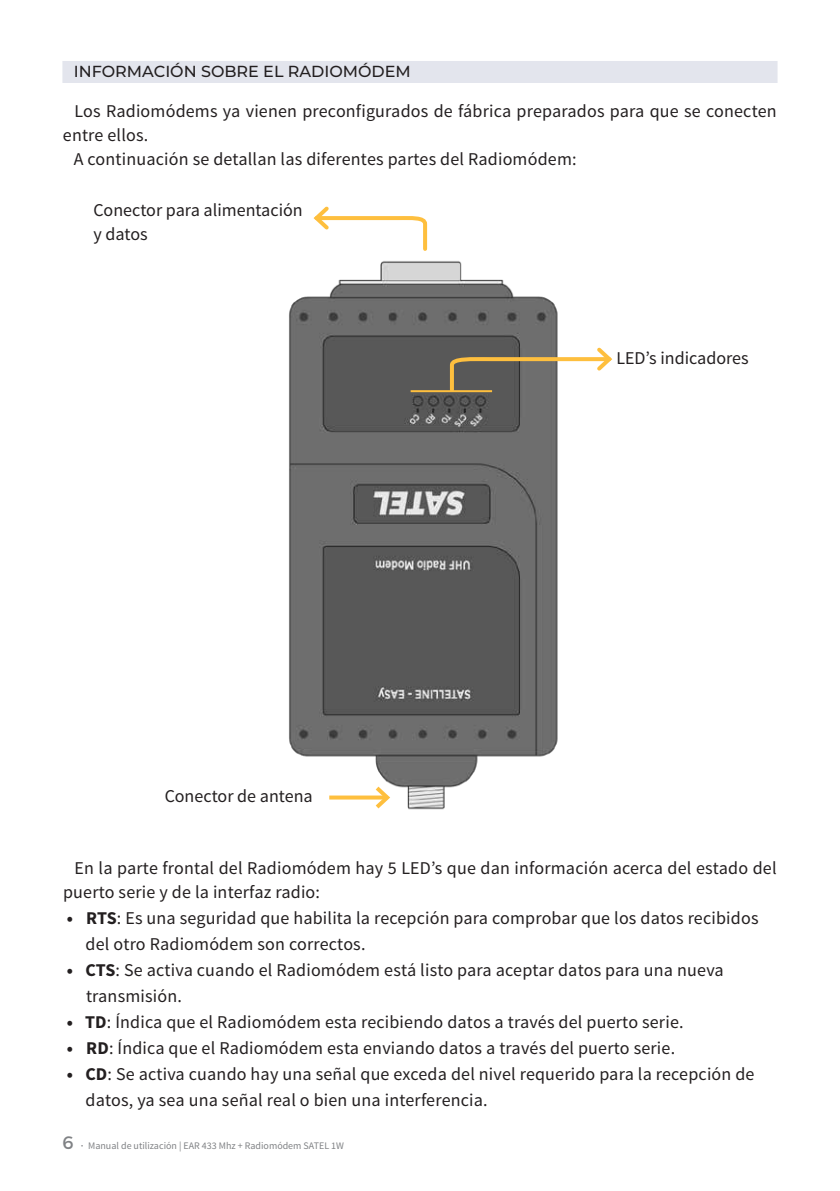
<style>
.page{position:relative;width:840px;height:1191px;background:#fff}
.page>*{position:absolute;margin:0;border:0;box-sizing:border-box;transform-origin:0 0}
.t1{font:18px/26px "Source Sans Pro";letter-spacing:.01em;color:#231f20}
.t2{font:500 16px "Montserrat";color:#231f20}
.t3{font:10px "Source Sans Pro";color:#808285}
.s1{font-weight:700}
.s2{font-family:"Montserrat";font-size:18px}
.s3{font-weight:600}
</style>
<div class="page">
<div style="left:62px;top:61px;width:715px;height:22px;background:#e3e5ed"></div>
<img style="left:289px;top:261px;width:269px;height:549px">
<svg style="left:329px;top:795px;width:42px;height:4px"></svg>
<svg style="left:371px;top:782px;width:22px;height:28px"></svg>
<hr style="left:410px;top:390px;width:82px;height:2px;background:#febf3e">
<svg style="left:447px;top:344px;width:166px;height:50px"></svg>
<svg style="left:313px;top:206px;width:115px;height:45px"></svg>
<p class="t2" style="left:74px;top:60px;width:338px">INFORMACIÓN SOBRE EL RADIOMÓDEM</p>
<p class="t1" style="left:75px;top:98px;width:703px">Los Radiomódems ya vienen preconfigurados de fábrica preparados para que se conecten</p>
<p class="t1" style="left:63px;top:122px;width:87px">entre ellos.</p>
<p class="t1" style="left:74px;top:146px;width:504px">A continuación se detallan las diferentes partes del Radiomódem:</p>
<p class="t1" style="left:93px;top:198px;width:211px;line-height:24px">Conector para alimentación y datos</p>
<p class="t1" style="left:165px;top:783px;width:149px">Conector de antena</p>
<p class="t1" style="left:616px;top:345px;width:134px">LED’s indicadores</p>
<p class="t1" style="left:63px;top:856px;width:714px;line-height:24px;text-indent:12px">En la parte frontal del Radiomódem hay 5 LED’s que dan información acerca del estado del puerto serie y de la interfaz radio:</p>
<p class="t1" style="left:85px;top:905px;width:674px;text-indent:-19px"><span class="s1">• RTS</span>: Es una seguridad que habilita la recepción para comprobar que los datos recibidos del otro Radiomódem son correctos.</p>
<p class="t1" style="left:86px;top:957px;width:639px;text-indent:-19px"><span class="s1">• CTS</span>: Se activa cuando el Radiomódem está listo para aceptar datos para una nueva transmisión.</p>
<p class="t1" style="left:67px;top:1009px;width:618px"><span class="s1">• TD</span>: Índica que el Radiomódem esta recibiendo datos a través del puerto serie.</p>
<p class="t1" style="left:67px;top:1035px;width:609px"><span class="s1">• RD</span>: Índica que el Radiomódem esta enviando datos a través del puerto serie.</p>
<p class="t1" style="left:85px;top:1061px;width:670px;text-indent:-19px"><span class="s1">• CD</span>: Se activa cuando hay una señal que exceda del nivel requerido para la recepción de datos, ya sea una señal real o bien una interferencia.</p>
<p class="t3" style="left:62px;top:1139px;width:283px"><span class="s2">6</span> <span class="s3">·</span> Manual de utilización | EAR 433 Mhz + Radiomódem SATEL 1W</p>
</div>
